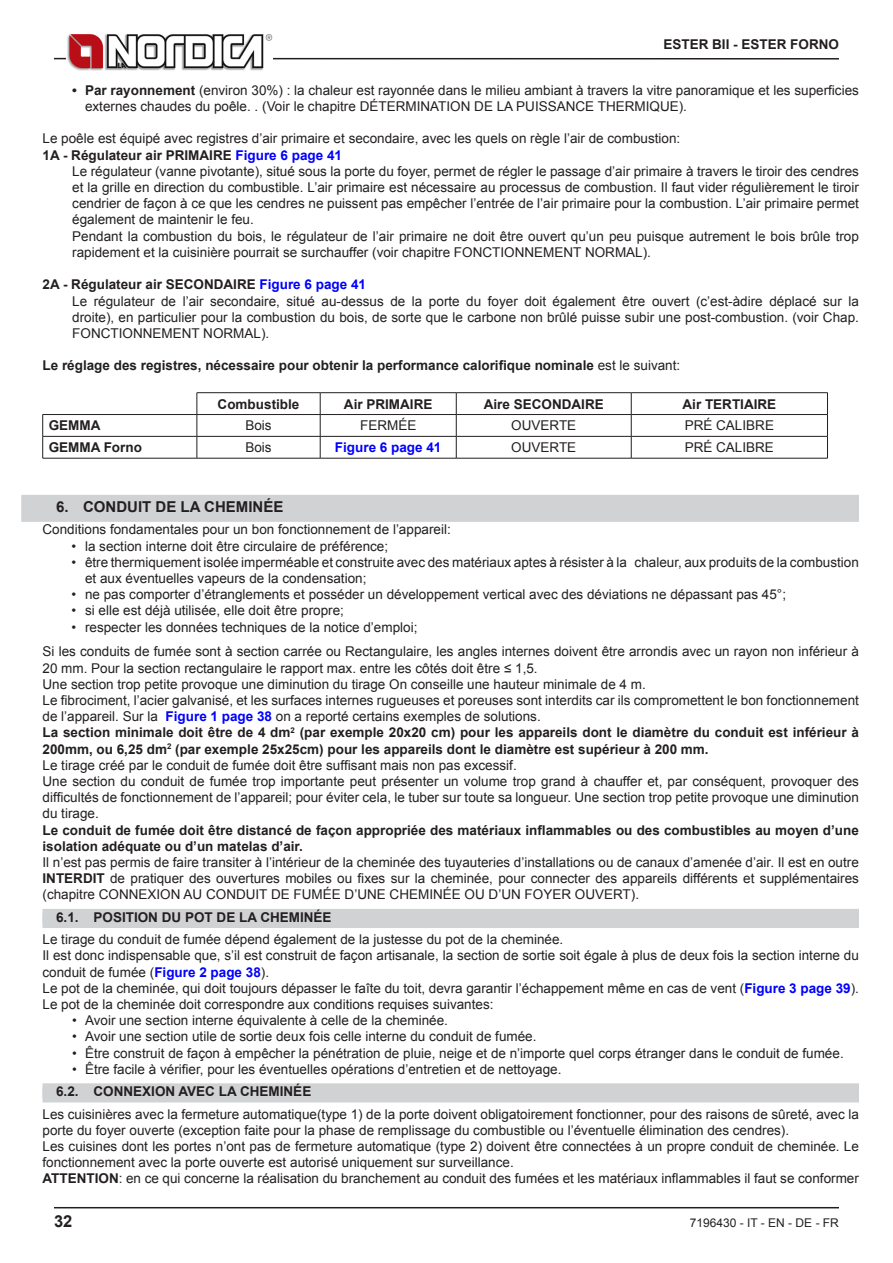
<style>
.page{position:relative;width:893px;height:1263px;background:#fff}
.page>*{position:absolute;margin:0;border:0;box-sizing:border-box;transform-origin:0 0}
.t1{font:700 16.5px "Arial";color:#231f20}
.t2{font:700 15px "Arial";color:#231f20}
.t3{font:13.5px/16.2px "Arial";color:#231f20}
.t4{font:700 13.5px/16.2px "Arial";color:#231f20}
.t5{font:700 13.5px "Arial";color:#00f}
.t6{font:12px "Arial";color:#231f20}
.s1{font-weight:700}
.s2{font-weight:700;color:#00f}
.s3{font-weight:400}
</style>
<div class="page">
<hr style="left:54px;top:1207px;width:785px;height:1px;background:#231f20">
<hr style="left:54px;top:58px;width:785px;height:2px;background:#231f20">
<img style="left:66px;top:34px;width:206px;height:36px">
<hr style="left:197px;top:392px;width:123px;height:1px;background:#231f20">
<hr style="left:320px;top:392px;width:136px;height:1px;background:#231f20">
<hr style="left:456px;top:392px;width:175px;height:1px;background:#231f20">
<hr style="left:631px;top:392px;width:197px;height:1px;background:#231f20">
<hr style="left:43px;top:414px;width:154px;height:1px;background:#231f20">
<hr style="left:197px;top:414px;width:123px;height:1px;background:#231f20">
<hr style="left:320px;top:414px;width:136px;height:1px;background:#231f20">
<hr style="left:456px;top:414px;width:175px;height:1px;background:#231f20">
<hr style="left:631px;top:414px;width:197px;height:1px;background:#231f20">
<hr style="left:43px;top:436px;width:154px;height:1px;background:#231f20">
<svg style="left:42px;top:415px;width:1px;height:43px"></svg>
<hr style="left:197px;top:436px;width:123px;height:1px;background:#231f20">
<svg style="left:197px;top:393px;width:1px;height:65px"></svg>
<hr style="left:320px;top:436px;width:136px;height:1px;background:#231f20">
<svg style="left:320px;top:393px;width:1px;height:65px"></svg>
<svg style="left:456px;top:393px;width:1px;height:65px"></svg>
<hr style="left:631px;top:436px;width:197px;height:1px;background:#231f20">
<svg style="left:631px;top:393px;width:1px;height:65px"></svg>
<svg style="left:827px;top:393px;width:1px;height:65px"></svg>
<hr style="left:43px;top:458px;width:154px;height:1px;background:#231f20">
<hr style="left:197px;top:458px;width:123px;height:1px;background:#231f20">
<hr style="left:320px;top:458px;width:136px;height:1px;background:#231f20">
<hr style="left:456px;top:436px;width:175px;height:1px;background:#231f20">
<hr style="left:456px;top:458px;width:175px;height:1px;background:#231f20">
<hr style="left:631px;top:458px;width:197px;height:1px;background:#231f20">
<div style="left:21px;top:495px;width:838px;height:27px;background:#d1d2d4"></div>
<div style="left:43px;top:913px;width:816px;height:15px;background:#d1d2d4"></div>
<div style="left:43px;top:909px;width:816px;height:15px;background:#d1d2d4"></div>
<div style="left:43px;top:1087px;width:816px;height:15px;background:#d1d2d4"></div>
<div style="left:43px;top:1083px;width:816px;height:15px;background:#d1d2d4"></div>
<p class="t4" style="left:663px;top:36px;width:177px">ESTER BII - ESTER FORNO</p>
<p class="t3" style="left:85px;top:82px;width:775px;text-indent:-13px"><span class="s1">• Par rayonnement</span> (environ 30%) : la chaleur est rayonnée dans le milieu ambiant à travers la vitre panoramique et les superficies externes chaudes du poêle. . (Voir le chapitre DÉTERMINATION DE LA PUISSANCE THERMIQUE).</p>
<p class="t3" style="left:43px;top:131px;width:639px">Le poêle est équipé avec registres d’air primaire et secondaire, avec les quels on règle l’air de combustion:<br><span class="s1">1A - Régulateur air PRIMAIRE</span> <span class="s2">Figure 6 page 41</span></p>
<p class="t3" style="left:72px;top:163px;width:788px">Le régulateur (vanne pivotante), situé sous la porte du foyer, permet de régler le passage d’air primaire à travers le tiroir des cendres et la grille en direction du combustible. L’air primaire est nécessaire au processus de combustion. Il faut vider régulièrement le tiroir cendrier de façon à ce que les cendres ne puissent pas empêcher l’entrée de l’air primaire pour la combustion. L’air primaire permet également de maintenir le feu.<br>Pendant la combustion du bois, le régulateur de l’air primaire ne doit être ouvert qu’un peu puisque autrement le bois brûle trop rapidement et la cuisinière pourrait se surchauffer (voir chapitre FONCTIONNEMENT NORMAL).</p>
<p class="t3" style="left:72px;top:277px;width:788px;text-indent:-30px"><span class="s1">2A - Régulateur air SECONDAIRE</span> <span class="s2">Figure 6 page 41<br></span>Le régulateur de l’air secondaire, situé au-dessus de la porte du foyer doit également être ouvert (c’est-àdire déplacé sur la droite), en particulier pour la combustion du bois, de sorte que le carbone non brûlé puisse subir une post-combustion. (voir Chap.<br>FONCTIONNEMENT NORMAL).</p>
<p class="t4" style="left:43px;top:358px;width:639px">Le réglage des registres, nécessaire pour obtenir la performance calorifique nominale <span class="s3">est le suivant:</span></p>
<p class="t4" style="left:218px;top:396px;width:83px">Combustible</p>
<p class="t4" style="left:344px;top:396px;width:90px">Air PRIMAIRE</p>
<p class="t4" style="left:484px;top:396px;width:122px">Aire SECONDAIRE</p>
<p class="t4" style="left:682px;top:396px;width:95px">Air TERTIAIRE</p>
<p class="t4" style="left:49px;top:418px;width:53px">GEMMA</p>
<p class="t3" style="left:245px;top:418px;width:28px">Bois</p>
<p class="t3" style="left:360px;top:418px;width:58px">FERMÉE</p>
<p class="t3" style="left:511px;top:418px;width:67px">OUVERTE</p>
<p class="t3" style="left:685px;top:418px;width:91px">PRÉ CALIBRE</p>
<p class="t4" style="left:49px;top:440px;width:95px">GEMMA Forno</p>
<p class="t3" style="left:245px;top:439px;width:28px">Bois</p>
<p class="t5" style="left:335px;top:438px;width:108px">Figure 6 page 41</p>
<p class="t3" style="left:511px;top:439px;width:67px">OUVERTE</p>
<p class="t3" style="left:685px;top:439px;width:91px">PRÉ CALIBRE</p>
<p class="t2" style="left:56px;top:497px;width:229px">6. CONDUIT DE LA CHEMINÉE</p>
<p class="t3" style="left:43px;top:522px;width:410px">Conditions fondamentales pour un bon fonctionnement de l’appareil:</p>
<p class="t3" style="left:72px;top:538px;width:318px">• la section interne doit être circulaire de préférence;</p>
<p class="t3" style="left:85px;top:554px;width:775px;text-indent:-14px">• être thermiquement isolée imperméable et construite avec des matériaux aptes à résister à la chaleur, aux produits de la combustion et aux éventuelles vapeurs de la condensation;</p>
<p class="t3" style="left:72px;top:586px;width:716px">• ne pas comporter d’étranglements et posséder un développement vertical avec des déviations ne dépassant pas 45°;</p>
<p class="t3" style="left:72px;top:603px;width:274px">• si elle est déjà utilisée, elle doit être propre;</p>
<p class="t3" style="left:43px;top:615px;width:818px;line-height:24.8px;text-indent:29px">• respecter les données techniques de la notice d’emploi;<br>Si les conduits de fumée sont à section carrée ou Rectangulaire, les angles internes doivent être arrondis avec un rayon non inférieur à</p>
<p class="t3" style="left:43px;top:660px;width:818px">20 mm. Pour la section rectangulaire le rapport max. entre les côtés doit être ≤ 1,5.<br>Une section trop petite provoque une diminution du tirage On conseille une hauteur minimale de 4 m.<br>Le fibrociment, l’acier galvanisé, et les surfaces internes rugueuses et poreuses sont interdits car ils compromettent le bon fonctionnement de l’appareil. Sur la <span class="s2">Figure 1 page 38</span> on a reporté certains exemples de solutions.<br><span class="s1">La section minimale doit être de 4 dm</span><sup>2</sup> <span class="s1">(par exemple 20x20 cm) pour les appareils dont le diamètre du conduit est inférieur à 200mm, ou 6,25 dm</span><sup>2</sup> <span class="s1">(par exemple 25x25cm) pour les appareils dont le diamètre est supérieur à 200 mm.<br></span>Le tirage créé par le conduit de fumée doit être suffisant mais non pas excessif.<br>Une section du conduit de fumée trop importante peut présenter un volume trop grand à chauffer et, par conséquent, provoquer des difficultés de fonctionnement de l’appareil; pour éviter cela, le tuber sur toute sa longueur. Une section trop petite provoque une diminution du tirage.</p>
<p class="t4" style="left:43px;top:822px;width:818px">Le conduit de fumée doit être distancé de façon appropriée des matériaux inflammables ou des combustibles au moyen d’une isolation adéquate ou d’un matelas d’air.</p>
<p class="t3" style="left:43px;top:854px;width:818px;text-align:justify">Il n’est pas permis de faire transiter à l’intérieur de la cheminée des tuyauteries d’installations ou de canaux d’amenée d’air. Il est en outre <span class="s1">INTERDIT</span> de pratiquer des ouvertures mobiles ou fixes sur la cheminée, pour connecter des appareils différents et supplémentaires (chapitre CONNEXION AU CONDUIT DE FUMÉE D’UNE CHEMINÉE OU D’UN FOYER OUVERT).</p>
<p class="t4" style="left:56px;top:909px;width:277px">6.1. POSITION DU POT DE LA CHEMINÉE</p>
<p class="t3" style="left:43px;top:931px;width:818px">Le tirage du conduit de fumée dépend également de la justesse du pot de la cheminée.<br>Il est donc indispensable que, s’il est construit de façon artisanale, la section de sortie soit égale à plus de deux fois la section interne du conduit de fumée (<span class="s2">Figure 2 page 38</span>).<br>Le pot de la cheminée, qui doit toujours dépasser le faîte du toit, devra garantir l’échappement même en cas de vent (<span class="s2">Figure 3 page 39</span>).<br>Le pot de la cheminée doit correspondre aux conditions requises suivantes:</p>
<p class="t3" style="left:72px;top:1012px;width:377px">• Avoir une section interne équivalente à celle de la cheminée.</p>
<p class="t3" style="left:72px;top:1029px;width:466px">• Avoir une section utile de sortie deux fois celle interne du conduit de fumée.</p>
<p class="t3" style="left:72px;top:1045px;width:773px">• Être construit de façon à empêcher la pénétration de pluie, neige et de n’importe quel corps étranger dans le conduit de fumée.</p>
<p class="t3" style="left:72px;top:1061px;width:491px">• Être facile à vérifier, pour les éventuelles opérations d’entretien et de nettoyage.</p>
<p class="t4" style="left:56px;top:1084px;width:257px">6.2. CONNEXION AVEC LA CHEMINÉE</p>
<p class="t3" style="left:43px;top:1106px;width:818px">Les cuisinières avec la fermeture automatique(type 1) de la porte doivent obligatoirement fonctionner, pour des raisons de sûreté, avec la porte du foyer ouverte (exception faite pour la phase de remplissage du combustible ou l’éventuelle élimination des cendres).<br>Les cuisines dont les portes n’ont pas de fermeture automatique (type 2) doivent être connectées à un propre conduit de cheminée. Le fonctionnement avec la porte ouverte est autorisé uniquement sur surveillance.<br><span class="s1">ATTENTION</span>: en ce qui concerne la réalisation du branchement au conduit des fumées et les matériaux inflammables il faut se conformer</p>
<p class="t1" style="left:54px;top:1210px;width:20px">32</p>
<p class="t6" style="left:690px;top:1215px;width:151px">7196430 - IT - EN - DE - FR</p>
</div>
